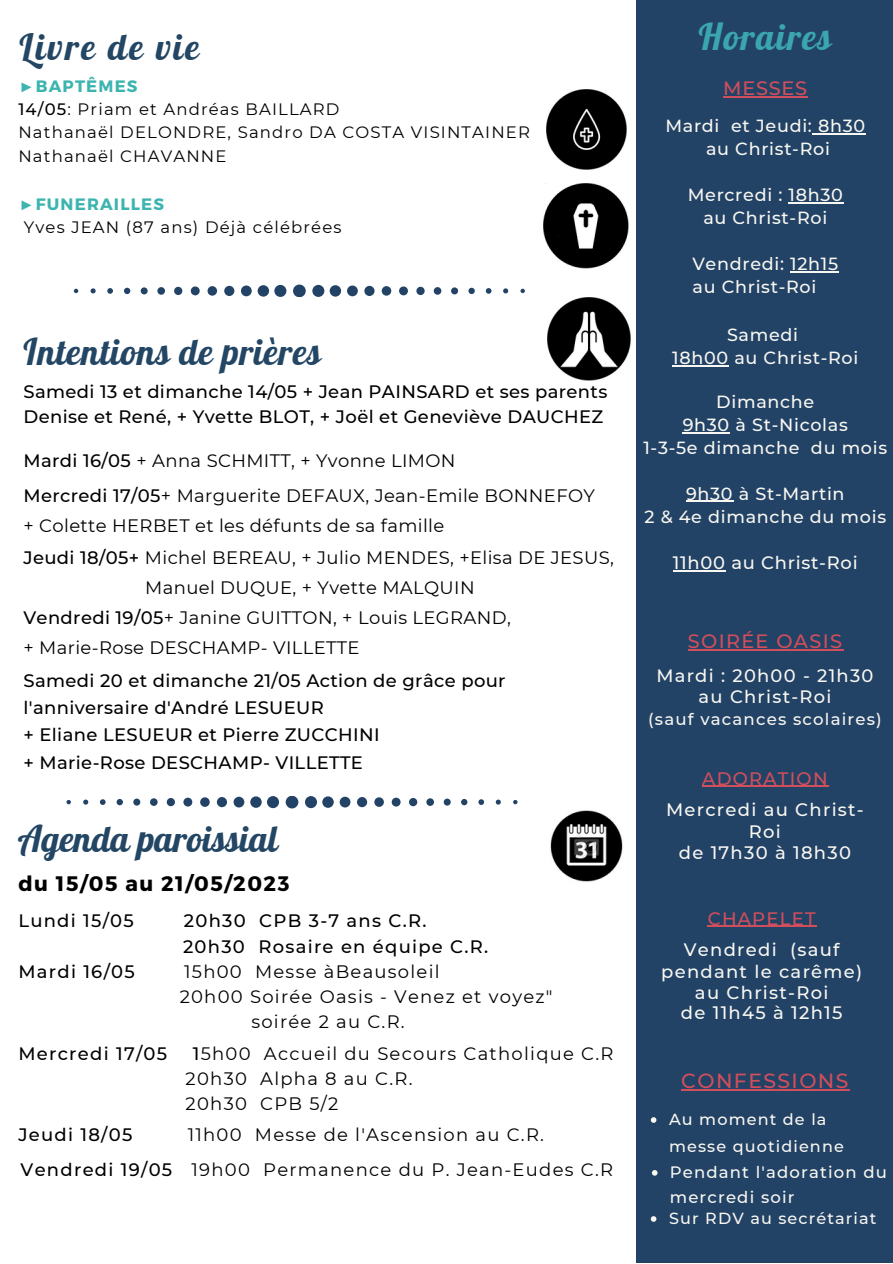
<style>
.page{position:relative;width:893px;height:1264px;background:#fff}
.page>*{position:absolute;margin:0;border:0;box-sizing:border-box;transform-origin:0 0}
.t1{font:36px "Lobster";letter-spacing:.02em;color:#234664}
.t2{font:36px "Lobster";color:#234664}
.t3{font:36px "Lobster";letter-spacing:.07em;color:#234664}
.t4{font:36px "Lobster";letter-spacing:.04em;color:#3ba6af}
.t5{font:700 21px "Montserrat";letter-spacing:.07em;color:#000}
.t6{font:500 20.4px "Montserrat";letter-spacing:.07em;color:#d14e5c}
.t7{font:500 19.35px "Montserrat";letter-spacing:.04em;color:#d14e5c}
.t8{font:500 19.2px "Montserrat";letter-spacing:.07em;color:#d14e5c}
.t9{font:18px "Montserrat";letter-spacing:.02em;color:#000}
.t10{font:500 18px/25px "Montserrat";letter-spacing:.02em;color:#000}
.t11{font:18px "Montserrat";letter-spacing:.07em;color:#000}
.t12{font:500 18px/21.3px "Montserrat";letter-spacing:.07em;color:#f8f7f2;text-align:center}
.t13{font:500 18px "Montserrat";letter-spacing:.07em;color:#000}
.t14{font:500 18px "Montserrat";letter-spacing:.07em;color:#d14e5c}
.t15{font:500 17.85px "Montserrat";letter-spacing:.07em;color:#f8f7f2}
.t16{font:500 17.85px "Montserrat";letter-spacing:.04em;color:#f8f7f2}
.t17{font:500 17.55px "Montserrat";letter-spacing:.04em;color:#f8f7f2}
.t18{font:16.5px/23.5px "Montserrat";letter-spacing:.07em;color:#000}
.t19{font:500 16.5px/24.8px "Montserrat";letter-spacing:.07em;color:#f8f7f2}
.t20{font:700 16.5px "Montserrat";letter-spacing:.07em;color:#3cb4af}
.t21{font:500 16.05px/27px "Montserrat";letter-spacing:.07em;color:#f8f7f2}
.s1{font-family:"Liberation Serif"}
.s2{font-weight:500}
</style>
<div class="page">
<div style="left:636px;top:0;width:256px;height:1262px;background:#234366"></div>
<img style="left:547px;top:297px;width:83px;height:83px">
<svg style="left:74px;top:284px;width:451px;height:13px"></svg>
<img style="left:546px;top:89px;width:80px;height:80px">
<img style="left:543px;top:183px;width:86px;height:85px">
<svg style="left:66px;top:796px;width:451px;height:12px"></svg>
<img style="left:550px;top:810px;width:73px;height:72px">
<hr style="left:723px;top:96px;width:85px;height:2px;background:#d14e5c">
<hr style="left:812px;top:133px;width:53px;height:2px;background:#f8f7f2">
<hr style="left:788px;top:202px;width:55px;height:2px;background:#f8f7f2">
<hr style="left:790px;top:271px;width:48px;height:2px;background:#f8f7f2">
<hr style="left:672px;top:365px;width:57px;height:2px;background:#f8f7f2">
<hr style="left:682px;top:431px;width:48px;height:2px;background:#f8f7f2">
<hr style="left:686px;top:500px;width:47px;height:2px;background:#f8f7f2">
<hr style="left:672px;top:570px;width:53px;height:1px;background:#f8f7f2">
<hr style="left:702px;top:785px;width:126px;height:2px;background:#d14e5c">
<hr style="left:707px;top:925px;width:109px;height:1px;background:#d14e5c">
<svg style="left:650px;top:1117px;width:6px;height:5px"></svg>
<svg style="left:652px;top:1170px;width:5px;height:5px"></svg>
<svg style="left:650px;top:1216px;width:6px;height:5px"></svg>
<hr style="left:681px;top:1089px;width:168px;height:1px;background:#d14e5c">
<hr style="left:687px;top:649px;width:156px;height:1px;background:#d14e5c">
<p class="t3" style="left:20px;top:24px;width:181px">Livre de vie</p>
<p class="t20" style="left:18px;top:75px;width:121px"><span class="s1">►</span>BAPTÊMES</p>
<p class="t18" style="left:18px;top:97px;width:322px"><span class="s2">14/05</span>: Priam et Andréas BAILLARD</p>
<p class="t18" style="left:18px;top:120px;width:513px">Nathanaël DELONDRE, Sandro DA COSTA VISINTAINER<br>Nathanaël CHAVANNE</p>
<p class="t20" style="left:18px;top:193px;width:147px"><span class="s1">►</span>FUNERAILLES</p>
<p class="t18" style="left:24px;top:215px;width:319px">Yves JEAN (87 ans) Déjà célébrées</p>
<p class="t1" style="left:23px;top:328px;width:299px">Intentions de prières</p>
<p class="t10" style="left:23px;top:378px;width:585px">Samedi 13 et dimanche 14/05 + Jean PAINSARD et ses parents<br>Denise et René, + Yvette BLOT, + Joël et Geneviève DAUCHEZ</p>
<p class="t9" style="left:23px;top:449px;width:433px"><span class="s2">Mardi 16/05</span> + Anna SCHMITT, + Yvonne LIMON</p>
<p class="t9" style="left:23px;top:484px;width:573px"><span class="s2">Mercredi 17/05</span>+ Marguerite DEFAUX, Jean-Emile BONNEFOY</p>
<p class="t9" style="left:23px;top:514px;width:422px">+ Colette HERBET et les défunts de sa famille</p>
<p class="t9" style="left:23px;top:546px;width:592px"><span class="s2">Jeudi 18/05+</span> Michel BEREAU, + Julio MENDES, +Elisa DE JESUS,</p>
<p class="t9" style="left:145px;top:576px;width:331px">Manuel DUQUE, + Yvette MALQUIN</p>
<p class="t9" style="left:23px;top:606px;width:489px"><span class="s2">Vendredi 19/05</span>+ Janine GUITTON, + Louis LEGRAND,</p>
<p class="t9" style="left:23px;top:636px;width:338px">+ Marie-Rose DESCHAMP- VILLETTE</p>
<p class="t10" style="left:23px;top:666px;width:483px;line-height:27.3px">Samedi 20 et dimanche 21/05 Action de grâce pour l'anniversaire d'André LESUEUR</p>
<p class="t10" style="left:23px;top:722px;width:358px">+ Eliane LESUEUR et Pierre ZUCCHINI</p>
<p class="t10" style="left:23px;top:749px;width:341px">+ Marie-Rose DESCHAMP- VILLETTE</p>
<p class="t2" style="left:18px;top:815px;width:262px">Agenda paroissial</p>
<p class="t5" style="left:18px;top:870px;width:272px">du 15/05 au 21/05/2023</p>
<p class="t13" style="left:18px;top:910px;width:117px">Lundi 15/05</p>
<p class="t13" style="left:184px;top:910px;width:244px">20h30 CPB 3-7 ans C.R.</p>
<p class="t13" style="left:183px;top:935px;width:307px">20h30 Rosaire en équipe C.R.</p>
<p class="t13" style="left:18px;top:960px;width:118px">Mardi 16/05</p>
<p class="t11" style="left:184px;top:960px;width:257px">15h00 Messe àBeausoleil</p>
<p class="t11" style="left:180px;top:985px;width:374px">20h00 Soirée Oasis - Venez et voyez"</p>
<p class="t11" style="left:251px;top:1010px;width:155px">soirée 2 au C.R.</p>
<p class="t13" style="left:18px;top:1042px;width:150px">Mercredi 17/05</p>
<p class="t11" style="left:193px;top:1042px;width:422px"><span class="s2">1</span>5h00 Accueil du Secours Catholique C.R</p>
<p class="t11" style="left:186px;top:1067px;width:228px">20h30 Alpha 8 au C.R.</p>
<p class="t11" style="left:186px;top:1092px;width:154px">20h30 CPB 5/2</p>
<p class="t13" style="left:18px;top:1123px;width:115px">Jeudi 18/05</p>
<p class="t11" style="left:188px;top:1123px;width:358px">11h00 Messe de l'Ascension au C.R.</p>
<p class="t11" style="left:21px;top:1158px;width:594px"><span class="s2">Vendredi 19/05</span> 19h00 Permanence du P. Jean-Eudes C.R</p>
<p class="t4" style="left:698px;top:14px;width:134px">Horaires</p>
<p class="t7" style="left:723px;top:76px;width:86px">MESSES</p>
<p class="t17" style="left:665px;top:115px;width:201px">Mardi et Jeudi: 8h30</p>
<p class="t17" style="left:706px;top:138px;width:125px">au Christ-Roi</p>
<p class="t17" style="left:687px;top:184px;width:156px">Mercredi : 18h30</p>
<p class="t17" style="left:703px;top:207px;width:125px">au Christ-Roi</p>
<p class="t17" style="left:692px;top:253px;width:147px">Vendredi: 12h15</p>
<p class="t17" style="left:692px;top:276px;width:125px">au Christ-Roi</p>
<p class="t17" style="left:727px;top:324px;width:73px">Samedi</p>
<p class="t17" style="left:672px;top:347px;width:187px">18h00 au Christ-Roi</p>
<p class="t17" style="left:716px;top:391px;width:100px">Dimanche</p>
<p class="t17" style="left:682px;top:414px;width:167px">9h30 à St-Nicolas</p>
<p class="t17" style="left:643px;top:437px;width:245px">1-3-5e dimanche du mois</p>
<p class="t17" style="left:686px;top:482px;width:160px">9h30 à St-Martin</p>
<p class="t17" style="left:644px;top:505px;width:243px">2 &amp; 4e dimanche du mois</p>
<p class="t16" style="left:672px;top:551px;width:186px">11h00 au Christ-Roi</p>
<p class="t8" style="left:687px;top:629px;width:156px">SOIRÉE OASIS</p>
<p class="t15" style="left:656px;top:664px;width:218px">Mardi : 20h00 - 21h30</p>
<p class="t15" style="left:698px;top:685px;width:134px">au Christ-Roi</p>
<p class="t19" style="left:648px;top:707px;width:235px">(sauf vacances scolaires)</p>
<p class="t14" style="left:702px;top:767px;width:127px">ADORATION</p>
<p class="t12" style="left:666px;top:799px;width:199px">Mercredi au Christ-<br>Roi</p>
<p class="t12" style="left:678px;top:841px;width:174px">de 17h30 à 18h30</p>
<p class="t14" style="left:707px;top:907px;width:109px">CHAPELET</p>
<p class="t12" style="left:661px;top:939px;width:202px">Vendredi (sauf pendant le carême)</p>
<p class="t12" style="left:695px;top:981px;width:135px">au Christ-Roi</p>
<p class="t12" style="left:680px;top:1002px;width:163px">de 11h45 à 12h15</p>
<p class="t6" style="left:681px;top:1068px;width:169px">CONFESSIONS</p>
<p class="t21" style="left:669px;top:1105px;width:176px">Au moment de la messe quotidienne</p>
<p class="t19" style="left:669px;top:1159px;width:219px">Pendant l'adoration du mercredi soir</p>
<p class="t21" style="left:669px;top:1204px;width:209px">Sur RDV au secrétariat</p>
</div>
